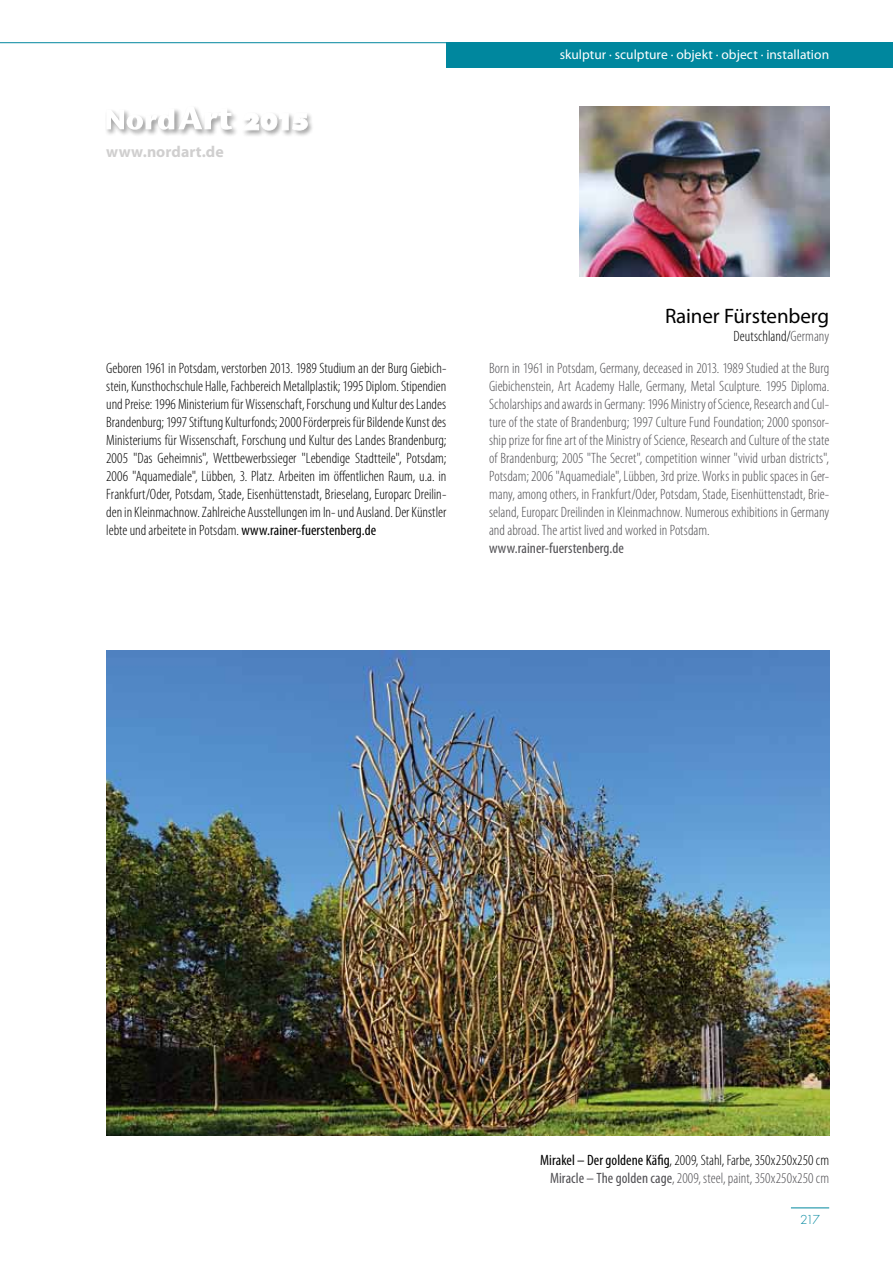
<style>
.page{position:relative;width:893px;height:1263px;background:#fff}
.page>*{position:absolute;margin:0;border:0;box-sizing:border-box;transform-origin:0 0}
.t1{font:21px "Myriad Pro";letter-spacing:-.005em;color:#000}
.t2{font:700 15.9px "Myriad Pro";letter-spacing:.005em;color:#d0cfcf}
.t3{font:300 condensed 15px/18px "Myriad Pro";color:#000;text-align:justify}
.t4{font:300 condensed 15px/18px "Myriad Pro";color:#504f53;text-align:justify}
.t5{font:condensed 15px "Myriad Pro";letter-spacing:.005em;color:#504f53}
.t6{font:13.5px "Myriad Pro";color:#fff}
.t7{font:300 12px "Futura Std";color:#00879e}
.s1{font-weight:400}
.s2{color:#504f53}
.s3{font-weight:400;color:#504f53}
</style>
<div class="page">
<div style="left:446px;top:43px;width:447px;height:25px;background:#00879e"></div>
<hr style="left:0;top:42px;width:446px;height:1px;background:#00879e">
<hr style="left:791px;top:1207px;width:38px;height:1px;background:#00879e">
<div style="left:241px;top:111px;width:74px;height:27px;background:#000;opacity:.75"></div>
<svg style="left:242px;top:113px;width:65px;height:17px"></svg>
<div style="left:105px;top:107px;width:77px;height:30px;background:#000;opacity:.75"></div>
<div style="left:177px;top:105px;width:62px;height:32px;background:#000;opacity:.75"></div>
<svg style="left:106px;top:106px;width:126px;height:24px"></svg>
<img style="left:579px;top:106px;width:250px;height:170px">
<img style="left:106px;top:651px;width:723px;height:485px">
<p class="t2" style="left:106px;top:142px;width:119px">www.nordart.de</p>
<p class="t6" style="left:560px;top:46px;width:271px">skulptur · sculpture · objekt · object · installation</p>
<p class="t3" style="left:106px;top:359px;width:342px">Geboren 1961 in Potsdam, verstorben 2013. 1989 Studium an der Burg Giebich&shy;stein, Kunsthochschule Halle, Fachbereich Metallplastik; 1995 Diplom. Stipendien und Preise: 1996 Ministerium für Wissenschaft, Forschung und Kultur des Landes Brandenburg; 1997 Stiftung Kulturfonds; 2000 Förderpreis für Bildende Kunst des Ministeriums für Wissenschaft, Forschung und Kultur des Landes Brandenburg; 2005 "Das Geheimnis", Wettbewerbssieger "Lebendige Stadtteile", Potsdam; 2006 "Aquamediale", Lübben, 3. Platz. Arbeiten im öffentlichen Raum, u.a. in Frankfurt/Oder, Potsdam, Stade, Eisenhüttenstadt, Brieselang, Europarc Dreilin&shy;den in Kleinmachnow. Zahlreiche Ausstellungen im In- und Ausland. Der Künstler lebte und arbeitete in Potsdam. <span class="s1">www.rainer-fuerstenberg.de</span></p>
<h1 class="t1" style="left:665px;top:303px;width:166px">Rainer Fürstenberg</h1>
<p class="t3" style="left:734px;top:327px;width:97px">Deutschland/<span class="s2">Germany</span></p>
<p class="t4" style="left:489px;top:359px;width:342px">Born in 1961 in Potsdam, Germany, deceased in 2013. 1989 Studied at the Burg Giebichenstein, Art Academy Halle, Germany, Metal Sculpture. 1995 Diploma.<br>Scholarships and awards in Germany: 1996 Ministry of Science, Research and Cul&shy;ture of the state of Brandenburg; 1997 Culture Fund Foundation; 2000 sponsor&shy;ship prize for fine art of the Ministry of Science, Research and Culture of the state of Brandenburg; 2005 "The Secret", competition winner "vivid urban districts", Potsdam; 2006 "Aquamediale", Lübben, 3rd prize. Works in public spaces in Ger&shy;many, among others, in Frankfurt/Oder, Potsdam, Stade, Eisenhüttenstadt, Brie&shy;seland, Europarc Dreilinden in Kleinmachnow. Numerous exhibitions in Germany and abroad. The artist lived and worked in Potsdam.</p>
<p class="t5" style="left:489px;top:539px;width:136px">www.rainer-fuerstenberg.de</p>
<p class="t3" style="left:540px;top:1151px;width:290px;text-align:right"><span class="s1">Mirakel – Der goldene Käfig</span>, 2009, Stahl, Farbe, 350x250x250 cm<br><span class="s3">Miracle – The golden cage</span><span class="s2">, 2009, steel, paint, 350x250x250 cm</span></p>
<p class="t7" style="left:800px;top:1212px;width:21px">217</p>
</div>
